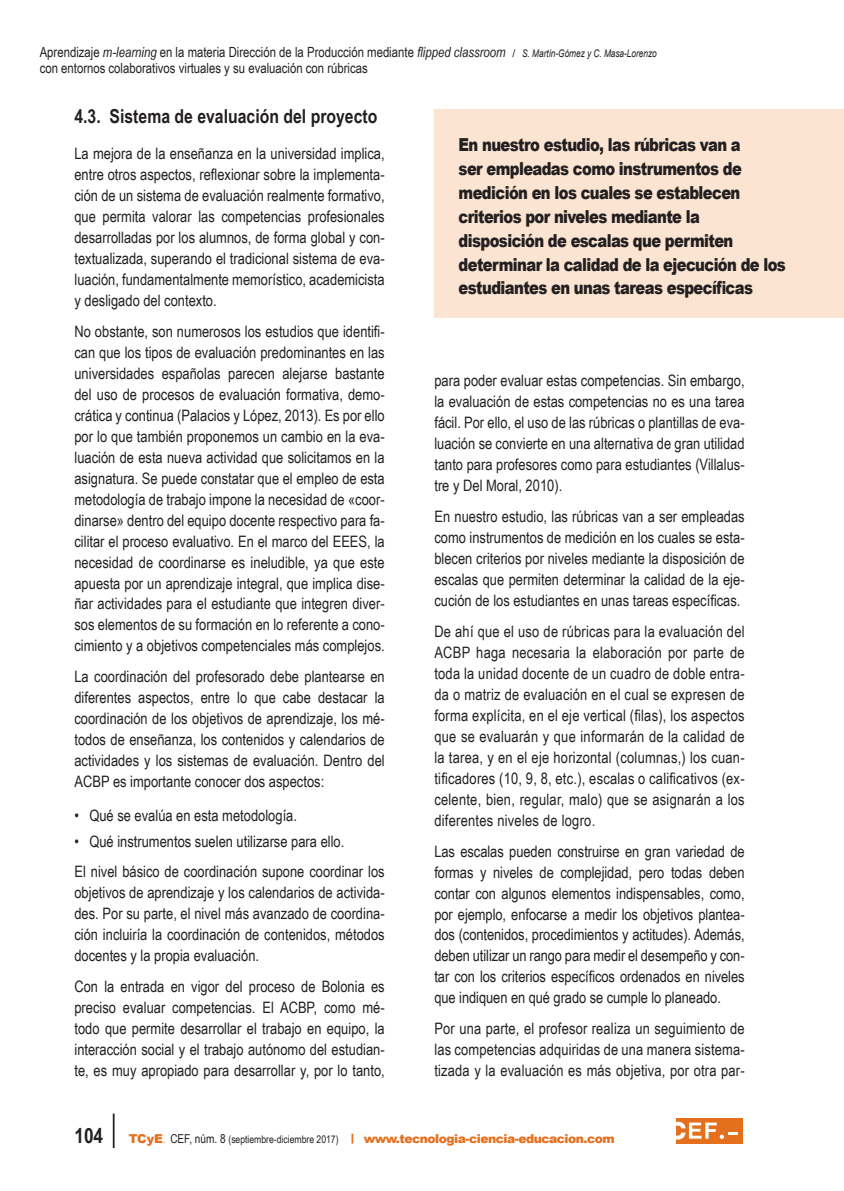
<style>
.page{position:relative;width:844px;height:1191px;background:#fff}
.page>*{position:absolute;margin:0;border:0;box-sizing:border-box;transform-origin:0 0}
.epigrafe_1_1{font:700 19.25px "Arial Narrow";color:#231f20}
.t1{font:900 17.85px/24px "Arial";letter-spacing:-.04em;color:#231f20;scale:.82 1}
.texto_general{font:15.75px/21px "Arial Narrow";color:#231f20;text-align:justify}
.sangria__bolo{font:15.75px "Arial Narrow";color:#231f20}
.t2{font:14px/15.8px "Arial Narrow";color:#231f20}
.t3{font:900 12.25px "Arial";letter-spacing:-.04em;color:#e4701e}
.t4{font:10.5px "Arial Narrow";color:#231f20}
.s1{font-style:italic}
.s2{font-family:"Arial";font-size:10.5px}
.s3{font-family:"Arial";font-style:italic;font-size:10.5px}
.s4{font-weight:700;font-size:21px}
.s5{font-family:"Arial";font-weight:900;font-size:12.25px;color:#e4701e}
.s6{font-size:12.25px;color:#e4701e}
.s7{font-size:12.25px}
</style>
<div class="page">
<hr style="left:113px;top:1113px;width:1px;height:35px;background:#231f20">
<svg style="left:351px;top:1133px;width:2px;height:10px"></svg>
<div style="left:676px;top:1118px;width:66px;height:25px;background:#e4701e"></div>
<svg style="left:676px;top:1122px;width:62px;height:17px"></svg>
<div style="left:434px;top:109px;width:409px;height:208px;background:#fbe5d2"></div>
<p class="t2" style="left:40px;top:44px;width:618px">Aprendizaje <span class="s1">m-learning</span> en la materia Dirección de la Producción mediante <span class="s1">flipped classroom</span> <span class="s2">/</span> <span class="s3">S. Martín-Gómez y C. Masa-Lorenzo </span>con entornos colaborativos virtuales y su evaluación con rúbricas</p>
<p class="epigrafe_1_1" style="left:74px;top:102px;width:304px">4.3. Sistema de evaluación del proyecto</p>
<p class="texto_general" style="left:74px;top:142px;width:312px">La mejora de la enseñanza en la universidad implica, entre otros aspectos, reflexionar sobre la implementa&shy;ción de un sistema de evaluación realmente formativo, que permita valorar las competencias profesionales desarrolladas por los alumnos, de forma global y con&shy;textualizada, superando el tradicional sistema de eva&shy;luación, fundamentalmente memorístico, academicista y desligado del contexto.</p>
<p class="texto_general" style="left:74px;top:320px;width:312px">No obstante, son numerosos los estudios que identifi&shy;can que los tipos de evaluación predominantes en las universidades españolas parecen alejarse bastante del uso de procesos de evaluación formativa, demo&shy;crática y continua (Palacios y López, 2013). Es por ello por lo que también proponemos un cambio en la eva&shy;luación de esta nueva actividad que solicitamos en la asignatura. Se puede constatar que el empleo de esta metodología de trabajo impone la necesidad de «coor&shy;dinarse» dentro del equipo docente respectivo para fa&shy;cilitar el proceso evaluativo. En el marco del EEES, la necesidad de coordinarse es ineludible, ya que este apuesta por un aprendizaje integral, que implica dise&shy;ñar actividades para el estudiante que integren diver&shy;sos elementos de su formación en lo referente a cono&shy;cimiento y a objetivos competenciales más complejos.</p>
<p class="texto_general" style="left:74px;top:665px;width:312px">La coordinación del profesorado debe plantearse en diferentes aspectos, entre lo que cabe destacar la coordinación de los objetivos de aprendizaje, los mé&shy;todos de enseñanza, los contenidos y calendarios de actividades y los sistemas de evaluación. Dentro del ACBP es importante conocer dos aspectos:</p>
<p class="sangria__bolo" style="left:74px;top:803px;width:224px">• Qué se evalúa en esta metodología.</p>
<p class="sangria__bolo" style="left:74px;top:829px;width:271px">• Qué instrumentos suelen utilizarse para ello.</p>
<p class="texto_general" style="left:74px;top:860px;width:312px">El nivel básico de coordinación supone coordinar los objetivos de aprendizaje y los calendarios de activida&shy;des. Por su parte, el nivel más avanzado de coordina&shy;ción incluiría la coordinación de contenidos, métodos docentes y la propia evaluación.</p>
<p class="texto_general" style="left:74px;top:975px;width:312px">Con la entrada en vigor del proceso de Bolonia es preciso evaluar competencias. El ACBP, como mé&shy;todo que permite desarrollar el trabajo en equipo, la interacción social y el trabajo autónomo del estudian&shy;te, es muy apropiado para desarrollar y, por lo tanto,</p>
<p class="t1" style="left:458px;top:132px;width:400px">En nuestro estudio, las rúbricas van a<br>ser empleadas como instrumentos de medición en los cuales se establecen criterios por niveles mediante la disposición de escalas que permiten determinar la calidad de la ejecución de los estudiantes en unas tareas específicas</p>
<p class="texto_general" style="left:434px;top:370px;width:312px">para poder evaluar estas competencias. Sin embargo, la evaluación de estas competencias no es una tarea fácil. Por ello, el uso de las rúbricas o plantillas de eva&shy;luación se convierte en una alternativa de gran utilidad tanto para profesores como para estudiantes (Villalus&shy;tre y Del Moral, 2010).</p>
<p class="texto_general" style="left:434px;top:505px;width:312px">En nuestro estudio, las rúbricas van a ser empleadas como instrumentos de medición en los cuales se esta&shy;blecen criterios por niveles mediante la disposición de escalas que permiten determinar la calidad de la eje&shy;cución de los estudiantes en unas tareas específicas.</p>
<p class="texto_general" style="left:434px;top:620px;width:312px">De ahí que el uso de rúbricas para la evaluación del ACBP haga necesaria la elaboración por parte de toda la unidad docente de un cuadro de doble entra&shy;da o matriz de evaluación en el cual se expresen de forma explícita, en el eje vertical (filas), los aspectos que se evaluarán y que informarán de la calidad de la tarea, y en el eje horizontal (columnas,) los cuan&shy;tificadores (10, 9, 8, etc.), escalas o calificativos (ex&shy;celente, bien, regular, malo) que se asignarán a los diferentes niveles de logro.</p>
<p class="texto_general" style="left:434px;top:840px;width:312px">Las escalas pueden construirse en gran variedad de formas y niveles de complejidad, pero todas deben contar con algunos elementos indispensables, como, por ejemplo, enfocarse a medir los objetivos plantea&shy;dos (contenidos, procedimientos y actitudes). Además, deben utilizar un rango para medir el desempeño y con&shy;tar con los criterios específicos ordenados en niveles que indiquen en qué grado se cumple lo planeado.</p>
<p class="texto_general" style="left:434px;top:1017px;width:312px">Por una parte, el profesor realiza un seguimiento de las competencias adquiridas de una manera sistema&shy;tizada y la evaluación es más objetiva, por otra par-</p>
<p class="t4" style="left:74px;top:1131px;width:265px"><span class="s4">104</span> <span class="s5">TCyE</span><span class="s6">.</span> <span class="s7">CEF, núm. 8</span> (septiembre-diciembre 2017)</p>
<p class="t3" style="left:363px;top:1129px;width:252px">www.tecnologia-ciencia-educacion.com</p>
</div>
